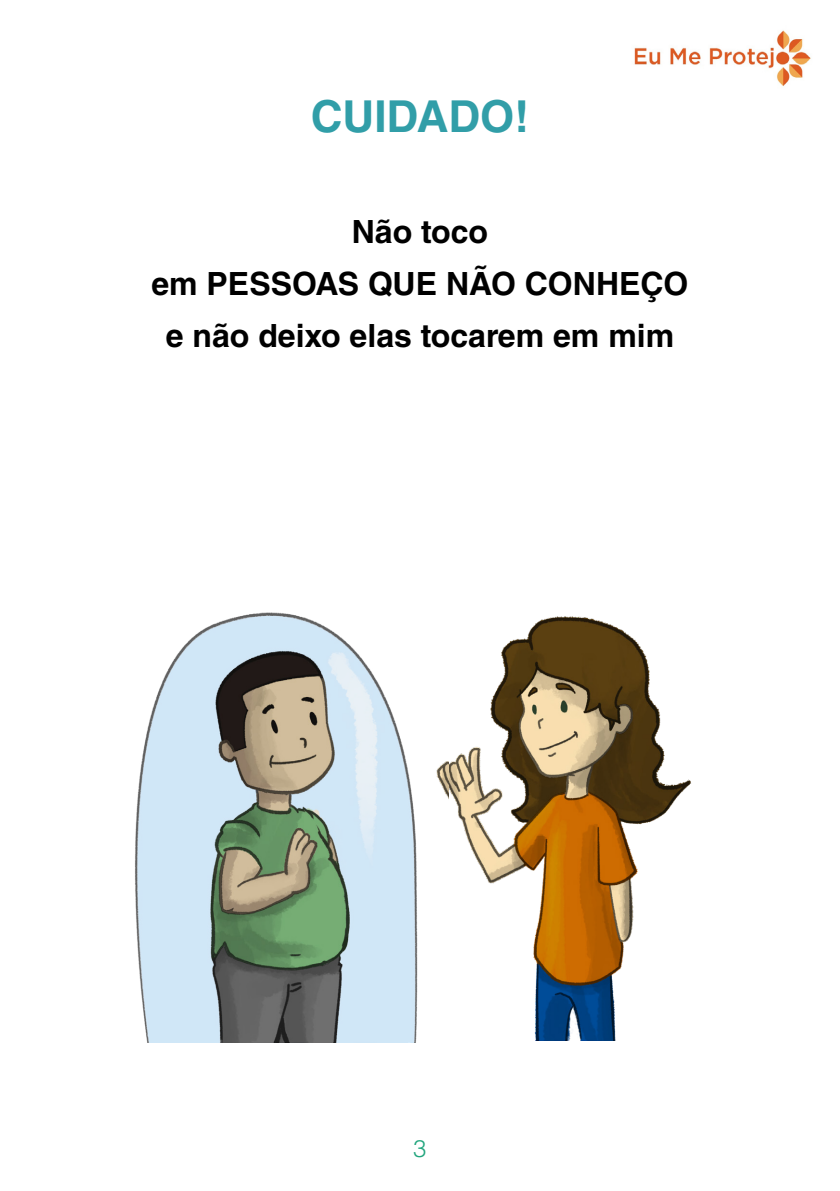
<style>
.page{position:relative;width:840px;height:1191px;background:#fff}
.page>*{position:absolute;margin:0;border:0;box-sizing:border-box;transform-origin:0 0}
.t1{font:700 44px "Helvetica LT Std";color:#319ea8}
.t2{font:700 32px "Helvetica LT Std";color:#000}
.t3{font:300 24px "Helvetica LT Std";color:#21a57d}
</style>
<div class="page">
<img style="left:634px;top:30px;width:177px;height:57px">
<img style="left:448px;top:616px;width:243px;height:424px">
<img style="left:135px;top:612px;width:313px;height:430px">
<p class="t1" style="left:310px;top:90px;width:220px">CUIDADO!</p>
<p class="t2" style="left:351px;top:212px;width:138px">Não toco</p>
<p class="t2" style="left:151px;top:264px;width:538px">em PESSOAS QUE NÃO CONHEÇO</p>
<p class="t2" style="left:166px;top:316px;width:509px">e não deixo elas tocarem em mim</p>
<p class="t3" style="left:413px;top:1133px;width:15px">3</p>
</div>
